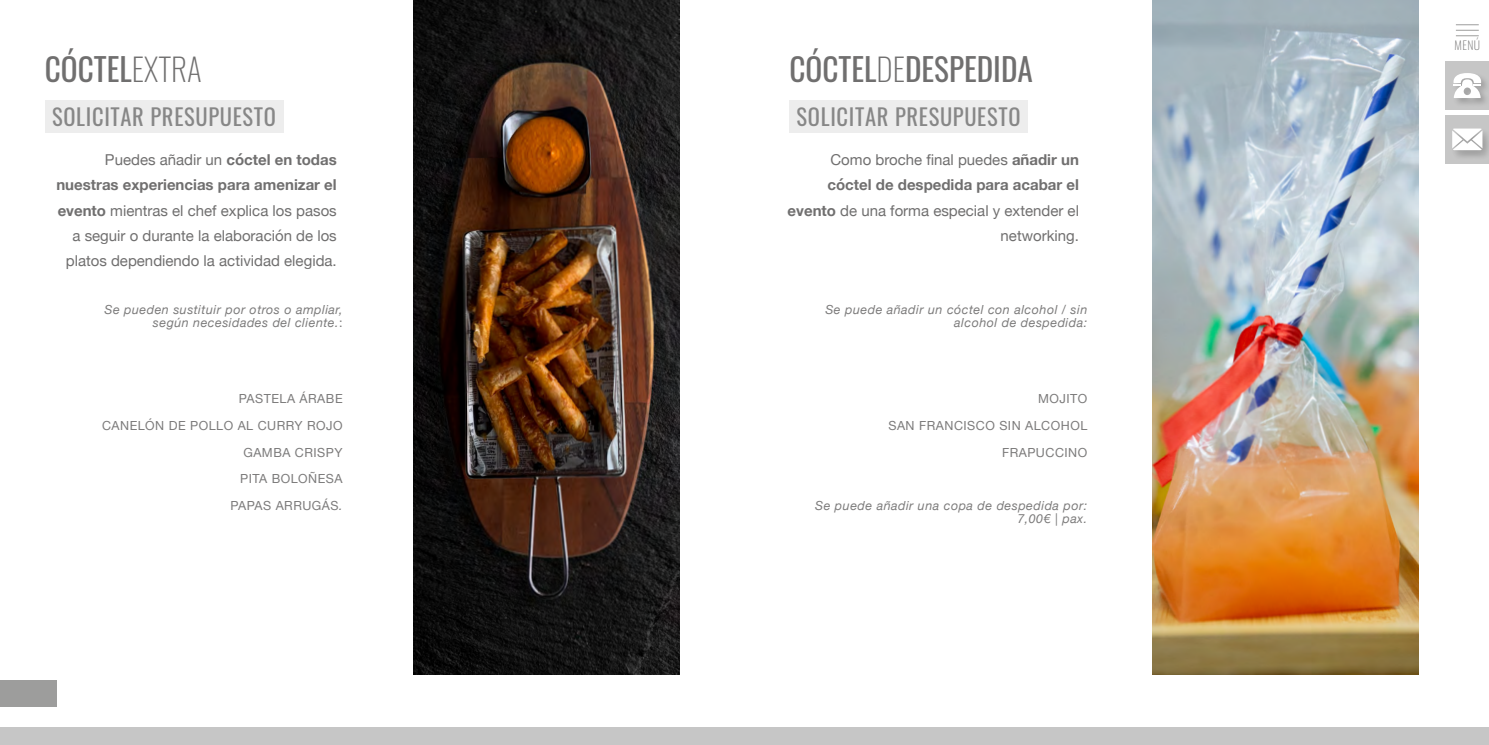
<style>
.page{position:relative;width:1489px;height:745px;background:#fff}
.page>*{position:absolute;margin:0;border:0;box-sizing:border-box;transform-origin:0 0}
.t1{font:31.25px "Oswald";color:#706f6f}
.t2{font:22.5px "Oswald";letter-spacing:.03em;color:#878787}
.t3{font:15px/25px "Helvetica Neue";color:#706f6f;text-align:right}
.t4{font:italic 12.5px/12.5px "Helvetica Neue";letter-spacing:.04em;color:#7c7b7b;text-align:right}
.t5{font:12.5px/26.6px "Helvetica Neue";letter-spacing:.04em;color:#7c7b7b;text-align:right}
.t6{font:200 11.75px "Oswald";color:#7c7b7b}
.s1{font-weight:200}
.s2{font-weight:700}
.s3{font-style:normal}
.s4{font-style:italic}
</style>
<div class="page">
<div style="left:0;top:726px;width:1488px;height:18px;background:#c6c6c6"></div>
<div style="left:0;top:679px;width:56px;height:27px;background:#9d9d9c"></div>
<img style="left:1152px;top:0;width:265px;height:673px">
<img style="left:414px;top:0;width:265px;height:673px">
<div style="left:45px;top:100px;width:238px;height:33px;background:#ededed"></div>
<div style="left:789px;top:100px;width:238px;height:33px;background:#ededed"></div>
<svg style="left:1456px;top:24px;width:22px;height:12px"></svg>
<div style="left:1445px;top:61px;width:43px;height:49px;background:#c6c6c6"></div>
<div style="left:1452px;top:71px;width:36px;height:36px;background:#000;opacity:.2"></div>
<svg style="left:1452px;top:73px;width:30px;height:25px"></svg>
<div style="left:1445px;top:115px;width:43px;height:48px;background:#c6c6c6"></div>
<div style="left:1450px;top:127px;width:38px;height:32px;background:#000;opacity:.2"></div>
<svg style="left:1451px;top:128px;width:31px;height:22px"></svg>
<h1 class="t1" style="left:45px;top:42px;width:158px">CÓCTEL<span class="s1">EXTRA</span></h1>
<h1 class="t1" style="left:789px;top:42px;width:245px">CÓCTEL<span class="s1">DE</span>DESPEDIDA</h1>
<h2 class="t2" style="left:52px;top:97px;width:225px">SOLICITAR PRESUPUESTO</h2>
<h2 class="t2" style="left:796px;top:97px;width:225px">SOLICITAR PRESUPUESTO</h2>
<p class="t3" style="left:56px;top:148px;width:282px">Puedes añadir un <span class="s2">cóctel en todas nuestras experiencias para amenizar el evento</span> mientras el chef explica los pasos a seguir o durante la elaboración de los platos dependiendo la actividad elegida.</p>
<p class="t3" style="left:787px;top:148px;width:293px">Como broche final puedes <span class="s2">añadir un cóctel de despedida para acabar el evento</span> de una forma especial y extender el networking.</p>
<p class="t4" style="left:104px;top:304px;width:240px">Se pueden sustituir por otros o ampliar, según necesidades del cliente.<span class="s3">:</span></p>
<p class="t4" style="left:825px;top:304px;width:263px">Se puede añadir un cóctel con alcohol / sin alcohol de despedida:</p>
<p class="t5" style="left:102px;top:386px;width:242px">PASTELA ÁRABE<br>CANELÓN DE POLLO AL CURRY ROJO<br>GAMBA CRISPY<br>PITA BOLOÑESA<br>PAPAS ARRUGÁS<span class="s4">.</span></p>
<p class="t5" style="left:888px;top:386px;width:200px">MOJITO<br>SAN FRANCISCO SIN ALCOHOL<br>FRAPUCCINO</p>
<p class="t4" style="left:815px;top:499px;width:273px">Se puede añadir una copa de despedida por:<br>7,00€ | pax.</p>
<p class="t6" style="left:1454px;top:35px;width:27px">MENÚ</p>
</div>
